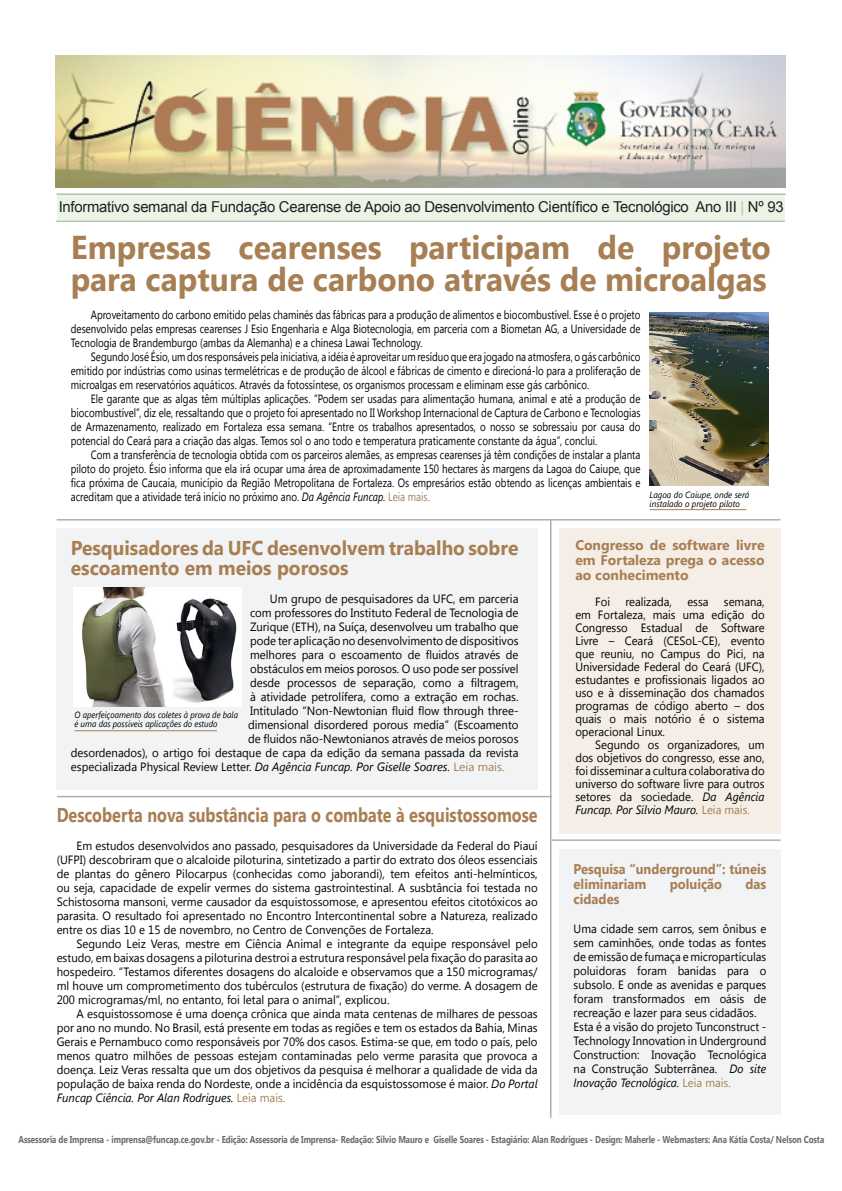
<style>
.page{position:relative;width:842px;height:1191px;background:#fff}
.page>*{position:absolute;margin:0;border:0;box-sizing:border-box;transform-origin:0 0}
.t1{font:700 33px/32px "Segoe UI";color:#a87e53;scale:.96 1}
.t2{font:700 20px/20px "Segoe UI";color:#a87e53;scale:.96 1}
.t3{font:700 20px "Segoe UI";color:#a87e53;scale:.81 1}
.t4{font:15px "Arial";letter-spacing:-.02em;color:#231f20}
.t5{font:700 14px/15px "Segoe UI";color:#a87e53;text-align:justify}
.t6{font:700 14px/15px "Segoe UI";color:#a87e53;scale:.92 1}
.t7{font:700 14px "Segoe UI";color:#a87e53;scale:.93 1}
.t8{font:12px/14px "Segoe UI";color:#000;text-align:justify;scale:.95 1}
.t9{font:12px/14px "Segoe UI";color:#000;text-align:justify;scale:.81 1}
.t10{font:12px/13px "Segoe UI";color:#000;text-align:justify;scale:.94 1}
.t11{font:700 10px "Segoe UI";letter-spacing:-.01em;color:#6c6d70;scale:.8 1}
.t12{font:italic 9px/9px "Segoe UI";color:#000;scale:.9 1}
.t13{font:italic 9px/9px "Segoe UI";color:#000;scale:.93 1}
.s1{color:#e0b494}
.s2{font-style:italic}
.s3{color:#a87e53}
</style>
<div class="page">
<div style="left:57px;top:528px;width:481px;height:261px;background:#f2f3f4"></div>
<div style="left:57px;top:193px;width:727px;height:27px;background:#eaf4e7"></div>
<hr style="left:57px;top:193px;width:729px;height:2px;background:#bcbdc0">
<hr style="left:56px;top:221px;width:729px;height:1px;background:#bcbdc0">
<hr style="left:57px;top:796px;width:495px;height:1px;background:#a8a9ad">
<div style="left:559px;top:528px;width:221px;height:305px;background:#f4eee6"></div>
<hr style="left:550px;top:519px;width:1px;height:598px;background:#a8a9ad">
<hr style="left:57px;top:519px;width:723px;height:1px;background:#a8a9ad">
<img style="left:56px;top:55px;width:729px;height:133px">
<hr style="left:552px;top:839px;width:228px;height:2px;background:#a8a9ad">
<div style="left:559px;top:849px;width:221px;height:266px;background:#f2f3f4"></div>
<img style="left:649px;top:312px;width:120px;height:173px">
<hr style="left:650px;top:509px;width:96px;height:1px;background:#a87e53">
<img style="left:74px;top:587px;width:168px;height:119px">
<hr style="left:74px;top:730px;width:143px;height:1px;background:#a87e53">
<p class="t4" style="left:59px;top:197px;width:726px">Informativo semanal da Fundação Cearense de Apoio ao Desenvolvimento Científico e Tecnológico Ano III <span class="s1">|</span> Nº 93</p>
<p class="t1" style="left:71px;top:230px;width:731px">Empresas cearenses participam de projeto para captura de carbono através de microalgas</p>
<p class="t9" style="left:71px;top:308px;width:705px;text-indent:20px">Aproveitamento do carbono emitido pelas chaminés das fábricas para a produção de alimentos e biocombustível. Esse é o projeto desenvolvido pelas empresas cearenses J Esio Engenharia e Alga Biotecnologia, em parceria com a Biometan AG, a Universidade de Tecnologia de Brandemburgo (ambas da Alemanha) e a chinesa Lawai Technology.</p>
<p class="t9" style="left:71px;top:350px;width:705px;text-indent:20px">Segundo José Ésio, um dos responsáveis pela iniciativa, a idéia é aproveitar um resíduo que era jogado na atmosfera, o gás carbônico emitido por indústrias como usinas termelétricas e de produção de álcool e fábricas de cimento e direcioná-lo para a proliferação de microalgas em reservatórios aquáticos. Através da fotossíntese, os organismos processam e eliminam esse gás carbônico.</p>
<p class="t9" style="left:71px;top:392px;width:705px;text-indent:20px">Ele garante que as algas têm múltiplas aplicações. “Podem ser usadas para alimentação humana, animal e até a produção de biocombustível”, diz ele, ressaltando que o projeto foi apresentado no II Workshop Internacional de Captura de Carbono e Tecnologias de Armazenamento, realizado em Fortaleza essa semana. “Entre os trabalhos apresentados, o nosso se sobressaiu por causa do potencial do Ceará para a criação das algas. Temos sol o ano todo e temperatura praticamente constante da água”, conclui.</p>
<p class="t9" style="left:71px;top:448px;width:705px;text-indent:20px">Com a transferência de tecnologia obtida com os parceiros alemães, as empresas cearenses já têm condições de instalar a planta piloto do projeto. Ésio informa que ela irá ocupar uma área de aproximadamente 150 hectares às margens da Lagoa do Caiupe, que fica próxima de Caucaia, município da Região Metropolitana de Fortaleza. Os empresários estão obtendo as licenças ambientais e acreditam que a atividade terá início no próximo ano. <span class="s2">Da Agência Funcap.</span> <span class="s3">Leia mais.</span></p>
<p class="t13" style="left:650px;top:490px;width:109px">Lagoa do Caiupe, onde será instalado o projeto piloto</p>
<p class="t2" style="left:71px;top:537px;width:468px">Pesquisadores da UFC desenvolvem trabalho sobre escoamento em meios porosos</p>
<p class="t8" style="left:270px;top:591px;width:263px">Um grupo de pesquisadores da UFC, em parceria</p>
<p class="t8" style="left:250px;top:605px;width:284px">com professores do Instituto Federal de Tecnologia de</p>
<p class="t8" style="left:250px;top:619px;width:284px">Zurique (ETH), na Suíça, desenvolveu um trabalho que</p>
<p class="t8" style="left:250px;top:633px;width:284px">pode ter aplicação no desenvolvimento de dispositivos</p>
<p class="t8" style="left:250px;top:647px;width:284px">melhores para o escoamento de fluidos através de</p>
<p class="t8" style="left:250px;top:661px;width:284px">obstáculos em meios porosos. O uso pode ser possível</p>
<p class="t8" style="left:250px;top:675px;width:284px">desde processos de separação, como a filtragem,</p>
<p class="t8" style="left:250px;top:689px;width:284px">à atividade petrolífera, como a extração em rochas.</p>
<p class="t8" style="left:250px;top:703px;width:284px">Intitulado “Non-Newtonian fluid flow through three-</p>
<p class="t8" style="left:248px;top:717px;width:286px">dimensional disordered porous media” (Escoamento</p>
<p class="t8" style="left:248px;top:731px;width:286px">de fluidos não-Newtonianos através de meios porosos</p>
<p class="t8" style="left:71px;top:745px;width:473px">desordenados), o artigo foi destaque de capa da edição da semana passada da revista</p>
<p class="t8" style="left:71px;top:759px;width:458px">especializada Physical Review Letter. <span class="s2">Da Agência Funcap. Por Giselle Soares.</span> <span class="s3">Leia mais.</span></p>
<p class="t3" style="left:57px;top:800px;width:595px">Descoberta nova substância para o combate à esquistossomose</p>
<p class="t8" style="left:57px;top:838px;width:508px;text-indent:20px">Em estudos desenvolvidos ano passado, pesquisadores da Universidade da Federal do Piauí (UFPI) descobriram que o alcaloide piloturina, sintetizado a partir do extrato dos óleos essenciais de plantas do gênero Pilocarpus (conhecidas como jaborandi), tem efeitos anti-helmínticos, ou seja, capacidade de expelir vermes do sistema gastrointestinal. A susbtância foi testada no Schistosoma mansoni, verme causador da esquistossomose, e apresentou efeitos citotóxicos ao parasita. O resultado foi apresentado no Encontro Intercontinental sobre a Natureza, realizado entre os dias 10 e 15 de novembro, no Centro de Convenções de Fortaleza.</p>
<p class="t8" style="left:57px;top:936px;width:508px;text-indent:20px">Segundo Leiz Veras, mestre em Ciência Animal e integrante da equipe responsável pelo estudo, em baixas dosagens a piloturina destroi a estrutura responsável pela fixação do parasita ao hospedeiro. “Testamos diferentes dosagens do alcaloide e observamos que a 150 microgramas/ ml houve um comprometimento dos tubérculos (estrutura de fixação) do verme. A dosagem de 200 microgramas/ml, no entanto, foi letal para o animal”, explicou.</p>
<p class="t8" style="left:57px;top:1006px;width:508px;text-indent:20px">A esquistossomose é uma doença crônica que ainda mata centenas de milhares de pessoas por ano no mundo. No Brasil, está presente em todas as regiões e tem os estados da Bahia, Minas Gerais e Pernambuco como responsáveis por 70% dos casos. Estima-se que, em todo o país, pelo menos quatro milhões de pessoas estejam contaminadas pelo verme parasita que provoca a doença. Leiz Veras ressalta que um dos objetivos da pesquisa é melhorar a qualidade de vida da população de baixa renda do Nordeste, onde a incidência da esquistossomose é maior. <span class="s2">Do Portal Funcap Ciência. Por Alan Rodrigues.</span> <span class="s3">Leia mais.</span></p>
<p class="t12" style="left:74px;top:710px;width:183px">O aperfeiçoamento dos coletes à prova de bala é uma das possíveis aplicações do estudo</p>
<p class="t5" style="left:575px;top:536px;width:191px">Congresso de software livre em Fortaleza prega o acesso ao conhecimento</p>
<p class="t10" style="left:595px;top:594px;width:17px">Foi</p>
<p class="t10" style="left:625px;top:594px;width:51px">realizada,</p>
<p class="t10" style="left:687px;top:594px;width:24px">essa</p>
<p class="t10" style="left:575px;top:594px;width:203px;text-indent:149px">semana, em Fortaleza, mais uma edição do Congresso Estadual de Software Livre – Ceará (CESoL-CE), evento que reuniu, no Campus do Pici, na Universidade Federal do Ceará (UFC), estudantes e profissionais ligados ao uso e à disseminação dos chamados programas de código aberto – dos quais o mais notório é o sistema operacional Linux.</p>
<p class="t10" style="left:575px;top:737px;width:203px;text-indent:20px">Segundo os organizadores, um dos objetivos do congresso, esse ano, foi disseminar a cultura colaborativa do universo do software livre para outros setores da sociedade. <span class="s2">Da Agência Funcap. Por Sílvio Mauro.</span> <span class="s3">Leia mais.</span></p>
<p class="t6" style="left:574px;top:861px;width:211px">Pesquisa “underground”: túneis eliminariam</p>
<p class="t7" style="left:670px;top:874px;width:58px">poluição</p>
<p class="t7" style="left:745px;top:874px;width:24px">das</p>
<p class="t7" style="left:574px;top:889px;width:51px">cidades</p>
<p class="t10" style="left:574px;top:921px;width:207px;line-height:14px">Uma cidade sem carros, sem ônibus e sem caminhões, onde todas as fontes de emissão de fumaça e micropartículas poluidoras foram banidas para o subsolo. E onde as avenidas e parques foram transformados em oásis de recreação e lazer para seus cidadãos.</p>
<p class="t10" style="left:574px;top:1019px;width:207px;line-height:14px">Esta é a visão do projeto Tunconstruct - Technology Innovation in Underground Construction: Inovação Tecnológica na Construção Subterrânea. <span class="s2">Do site Inovação Tecnológica.</span> <span class="s3">Leia mais.</span></p>
<p class="t11" style="left:19px;top:1131px;width:1009px">Assessoria de Imprensa - imprensa@funcap.ce.gov.br - Edição: Assessoria de Imprensa- Redação: Sílvio Mauro e Giselle Soares - Estagiário: Alan Rodrigues - Design: Maherle - Webmasters: Ana Kátia Costa/ Nelson Costa</p>
</div>
